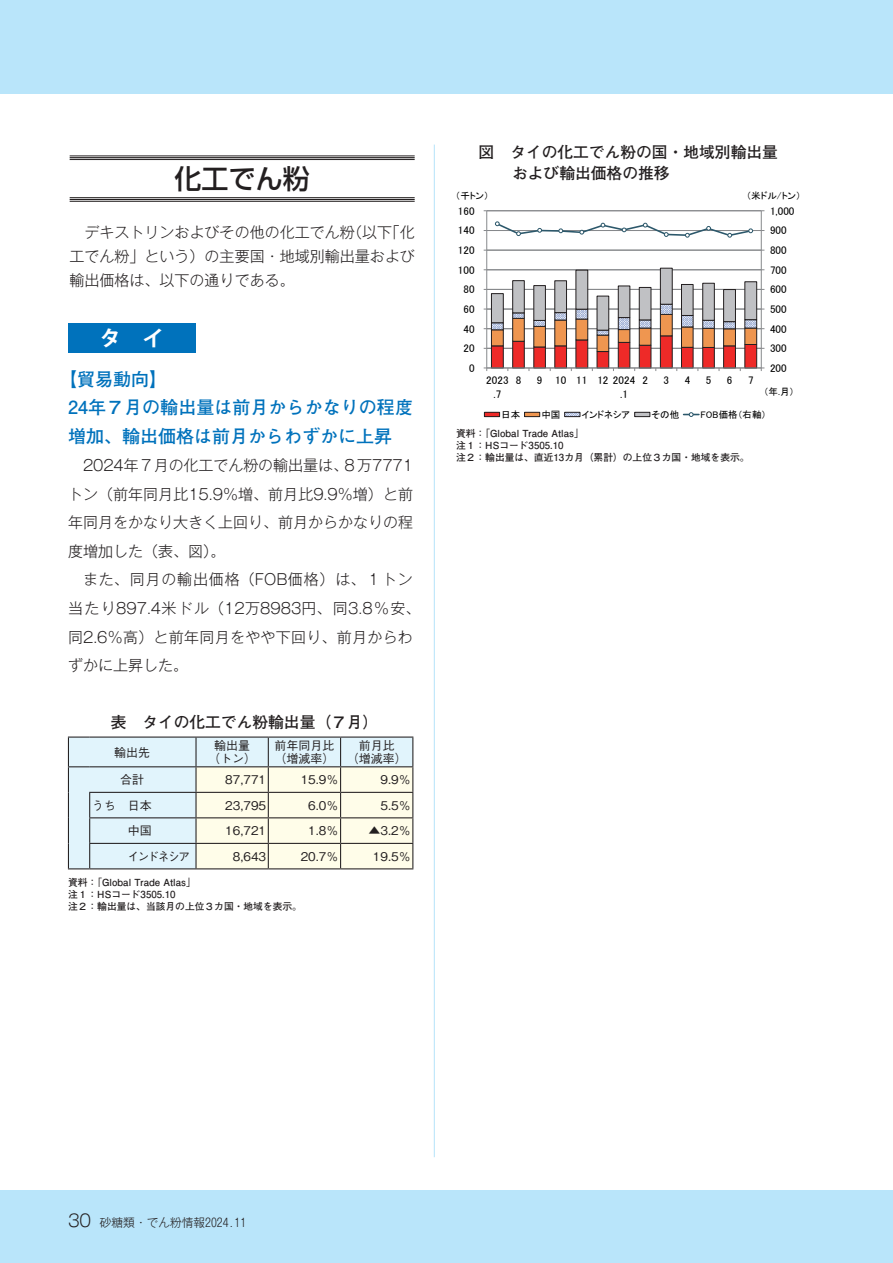
<style>
.page{position:relative;width:893px;height:1263px;background:#fff}
.page>*{position:absolute;margin:0;border:0;box-sizing:border-box;transform-origin:0 0}
.t1{font:500 27px "Shin Go Pr 5";color:#231f20}
.t2{font:700 21.3px "Koz Go Pr 6 N";color:#fff}
.t3{font:700 18px/28.5px "Futo Go B101 Pr 5";color:#0072bc}
.t4{font:700 15.75px/21px "Futo Go B101 Pr 5";color:#231f20}
.t5{font:300 15px/28.5px "Gothic MB101 Pr 5";color:#231f20;text-align:justify}
.t6{font:300 15px/28.5px "Gothic MB101 Pr 5";letter-spacing:.02em;color:#231f20}
.t7{font:500 12px/13.5px "Gothic BBB Pr 5";color:#231f20;text-align:center}
.t8{font:500 12px "Gothic BBB Pr 5";color:#231f20;scale:.95 1}
.t9{font:300 11.7px "Gothic MB101 Pr 5";color:#231f20}
.t10{font:11.1px/14.4px "MS P Gothic";letter-spacing:.005em;color:#000;text-align:center}
.t11{font:700 9.75px/12px "Futo Go B101 Pr 5";color:#231f20}
.t12{font:9.6px "MS P Gothic";color:#000}
.s1{font-size:16.95px}
</style>
<div class="page">
<div style="left:0;top:1191px;width:893px;height:72px;background:#b9e5fa"></div>
<div style="left:0;top:0;width:893px;height:94px;background:#b9e5fa"></div>
<hr style="left:434px;top:145px;width:1px;height:1012px;background:#b9e5fa">
<div style="left:68px;top:323px;width:128px;height:29px;background:#0072bc"></div>
<hr style="left:70px;top:156px;width:345px;height:4px;background:#b5b4b4">
<div style="left:70px;top:197px;width:345px;height:5px;background:#c3c2c2"></div>
<hr style="left:70px;top:156px;width:345px;height:1px;background:#231f20">
<hr style="left:70px;top:157px;width:345px;height:1px;background:#231f20">
<hr style="left:70px;top:159px;width:345px;height:1px;background:#231f20">
<hr style="left:70px;top:197px;width:345px;height:1px;background:#231f20">
<hr style="left:70px;top:199px;width:345px;height:1px;background:#231f20">
<hr style="left:70px;top:201px;width:345px;height:1px;background:#231f20">
<hr style="left:196px;top:736px;width:72px;height:2px;background:#231f20">
<hr style="left:268px;top:736px;width:73px;height:2px;background:#231f20">
<hr style="left:341px;top:736px;width:72px;height:2px;background:#231f20">
<hr style="left:68px;top:736px;width:22px;height:2px;background:#231f20">
<hr style="left:90px;top:736px;width:106px;height:2px;background:#231f20">
<svg style="left:68px;top:737px;width:345px;height:132px;background:#e4ece7"></svg>
<hr style="left:487px;top:250px;width:274px;height:1px;background:#87898c">
<hr style="left:487px;top:230px;width:274px;height:1px;background:#87898c">
<hr style="left:487px;top:210px;width:274px;height:1px;background:#87898c">
<hr style="left:761px;top:211px;width:1px;height:157px;background:#87898c">
<hr style="left:486px;top:211px;width:1px;height:157px;background:#87898c">
<svg style="left:484px;top:268px;width:280px;height:103px"></svg>
<svg style="left:495px;top:222px;width:258px;height:15px"></svg>
<div style="left:484px;top:412px;width:16px;height:5px;background:#ee2a28"></div>
<div style="left:484px;top:412px;width:16px;height:5px;border:1px solid #231f20"></div>
<div style="left:524px;top:412px;width:16px;height:5px;background:#ef9650"></div>
<div style="left:524px;top:412px;width:16px;height:5px;border:1px solid #231f20"></div>
<div style="left:565px;top:412px;width:15px;height:5px;border:1px solid #231f20"></div>
<div style="left:635px;top:412px;width:15px;height:5px;background:#c0c1c4"></div>
<div style="left:635px;top:412px;width:15px;height:5px;border:1px solid #231f20"></div>
<svg style="left:684px;top:412px;width:15px;height:5px"></svg>
<h1 class="t1" style="left:175px;top:156px;width:136px">化工でん粉</h1>
<p class="t5" style="left:70px;top:219px;width:347px;line-height:24px;text-indent:15px">デキストリンおよびその他の化工でん粉（以下「化工でん粉」という）の主要国・地域別輸出量および輸出価格は、以下の通りである。</p>
<h2 class="t2" style="left:100px;top:326px;width:65px">タ　イ</h2>
<p class="t3" style="left:68px;top:364px;width:346px;text-indent:-9px">【貿易動向】<br>24年７月の輸出量は前月からかなりの程度増加、輸出価格は前月からわずかに上昇</p>
<p class="t5" style="left:68px;top:450px;width:347px;text-indent:15px">2024年７月の化工でん粉の輸出量は、８万7771トン（前年同月比15.9％増、前月比9.9％増）と前年同月をかなり大きく上回り、前月からかなりの程度増加した（表、図）。</p>
<p class="t6" style="left:68px;top:564px;width:354px;text-indent:15px">また、同月の輸出価格（FOB価格）は、１トン当たり897.4米ドル（12万8983円、同3.8％安、同2.6％高）と前年同月をやや下回り、前月からわずかに上昇した。</p>
<p class="t4" style="left:111px;top:711px;width:269px">表　タイの化工でん粉輸出量（７月）</p>
<p class="t7" style="left:114px;top:744px;width:37px">輸出先</p>
<p class="t7" style="left:208px;top:737px;width:49px">輸出量（トン）</p>
<p class="t7" style="left:274px;top:737px;width:61px;text-align:left">前年同月比（増減率）</p>
<p class="t7" style="left:347px;top:737px;width:61px">前月比<br>（増減率）</p>
<p class="t7" style="left:120px;top:772px;width:25px">合計</p>
<p class="t7" style="left:225px;top:772px;width:42px">87,771</p>
<p class="t7" style="left:301px;top:772px;width:39px">15.9％</p>
<p class="t7" style="left:381px;top:772px;width:32px">9.9％</p>
<p class="t7" style="left:92px;top:797px;width:61px">うち　日本</p>
<p class="t7" style="left:225px;top:797px;width:42px">23,795</p>
<p class="t7" style="left:308px;top:797px;width:32px">6.0％</p>
<p class="t7" style="left:381px;top:797px;width:32px">5.5％</p>
<p class="t7" style="left:128px;top:823px;width:25px">中国</p>
<p class="t7" style="left:225px;top:823px;width:42px">16,721</p>
<p class="t7" style="left:308px;top:823px;width:32px">1.8％</p>
<p class="t7" style="left:369px;top:823px;width:44px">▲3.2％</p>
<p class="t8" style="left:128px;top:846px;width:67px">インドネシア</p>
<p class="t7" style="left:233px;top:848px;width:35px">8,643</p>
<p class="t7" style="left:301px;top:848px;width:39px">20.7％</p>
<p class="t7" style="left:373px;top:848px;width:39px">19.5％</p>
<p class="t11" style="left:68px;top:875px;width:236px">資料：「Global Trade Atlas」<br>注１：HSコード3505.10<br>注２：輸出量は、当該月の上位３カ国・地域を表示。</p>
<p class="t4" style="left:512px;top:141px;width:267px;text-indent:-33px">図　タイの化工でん粉の国・地域別輸出量および輸出価格の推移</p>
<p class="t12" style="left:455px;top:191px;width:35px">（千トン）</p>
<p class="t12" style="left:746px;top:191px;width:56px">（米ドル/トン）</p>
<p class="t10" style="left:458px;top:203px;width:18px">160</p>
<p class="t10" style="left:770px;top:203px;width:26px">1,000</p>
<p class="t10" style="left:458px;top:223px;width:18px">140</p>
<p class="t10" style="left:770px;top:223px;width:18px">900</p>
<p class="t10" style="left:458px;top:243px;width:18px">120</p>
<p class="t10" style="left:770px;top:243px;width:18px">800</p>
<p class="t10" style="left:458px;top:262px;width:18px">100</p>
<p class="t10" style="left:770px;top:262px;width:18px">700</p>
<p class="t10" style="left:464px;top:282px;width:12px">80</p>
<p class="t10" style="left:770px;top:282px;width:18px">600</p>
<p class="t10" style="left:464px;top:302px;width:12px">60</p>
<p class="t10" style="left:770px;top:302px;width:18px">500</p>
<p class="t10" style="left:464px;top:321px;width:12px">40</p>
<p class="t10" style="left:770px;top:321px;width:18px">400</p>
<p class="t10" style="left:464px;top:341px;width:12px">20</p>
<p class="t10" style="left:770px;top:341px;width:18px">300</p>
<p class="t10" style="left:469px;top:361px;width:7px">0</p>
<p class="t10" style="left:770px;top:361px;width:18px">200</p>
<p class="t10" style="left:486px;top:373px;width:24px">2023 .7</p>
<p class="t10" style="left:516px;top:373px;width:7px">8</p>
<p class="t10" style="left:620px;top:373px;width:17px;text-align:left;text-indent:-83px">9 10 11 12 2024 .1</p>
<p class="t10" style="left:642px;top:373px;width:7px">2</p>
<p class="t10" style="left:664px;top:373px;width:7px">3</p>
<p class="t10" style="left:685px;top:373px;width:7px">4</p>
<p class="t10" style="left:706px;top:373px;width:7px">5</p>
<p class="t10" style="left:727px;top:373px;width:7px">6</p>
<p class="t10" style="left:748px;top:373px;width:7px">7</p>
<p class="t12" style="left:764px;top:386px;width:32px">（年.月）</p>
<p class="t12" style="left:501px;top:410px;width:21px">日本</p>
<p class="t12" style="left:541px;top:410px;width:21px">中国</p>
<p class="t12" style="left:582px;top:410px;width:50px">インドネシア</p>
<p class="t12" style="left:651px;top:410px;width:29px">その他</p>
<p class="t12" style="left:700px;top:410px;width:67px">FOB価格（右軸）</p>
<p class="t11" style="left:456px;top:426px;width:295px">資料：「Global Trade Atlas」<br>注１：HSコード3505.10<br>注２：輸出量は、直近13カ月（累計）の上位３カ国・地域を表示。</p>
<p class="t9" style="left:68px;top:1212px;width:180px"><span class="s1">30</span> 砂糖類・でん粉情報2024.11</p>
</div>
